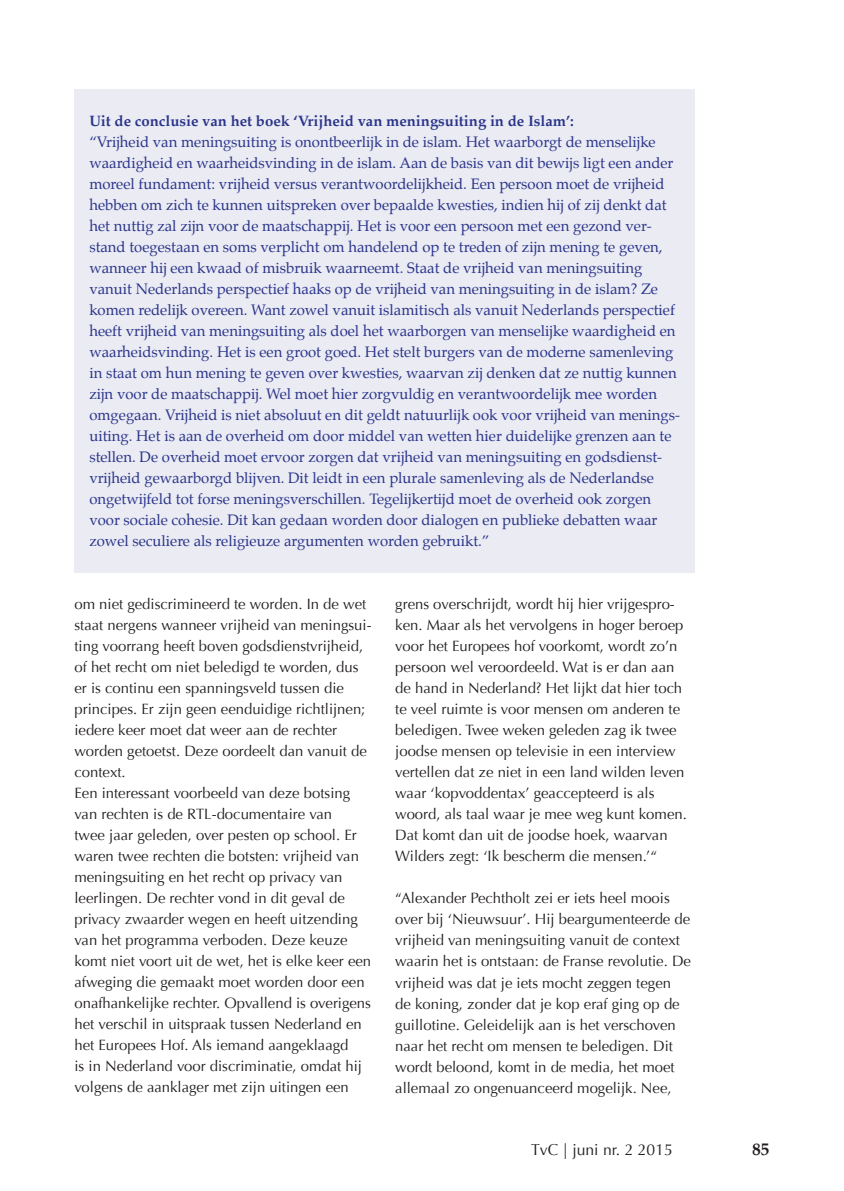
<style>
.page{position:relative;width:844px;height:1191px;background:#fff}
.page>*{position:absolute;margin:0;border:0;box-sizing:border-box;transform-origin:0 0}
.t1{font:700 17.5px "Palatino";color:#231f20}
.t2{font:15.75px "Optima";color:#231f20}
.t3{font:14.88px/21px "Optima";color:#231f20}
.t4{font:14.88px/21px "Palatino";color:#2b358a}
.t5{font:700 14.88px "Palatino";color:#2b358a}
</style>
<div class="page">
<div style="left:74px;top:89px;width:620px;height:484px;background:#eaebf3"></div>
<p class="t5" style="left:89px;top:108px;width:486px">Uit de conclusie van het boek ‘Vrijheid van meningsuiting in de Islam’:</p>
<p class="t4" style="left:89px;top:131px;width:592px">“Vrijheid van meningsuiting is onontbeerlijk in de islam. Het waarborgt de menselijke waardigheid en waarheidsvinding in de islam. Aan de basis van dit bewijs ligt een ander moreel fundament: vrijheid versus verantwoordelijkheid. Een persoon moet de vrijheid hebben om zich te kunnen uitspreken over bepaalde kwesties, indien hij of zij denkt dat het nuttig zal zijn voor de maatschappij. Het is voor een persoon met een gezond ver&shy;stand toegestaan en soms verplicht om handelend op te treden of zijn mening te geven, wanneer hij een kwaad of misbruik waarneemt. Staat de vrijheid van meningsuiting vanuit Nederlands perspectief haaks op de vrijheid van meningsuiting in de islam? Ze komen redelijk overeen. Want zowel vanuit islamitisch als vanuit Nederlands perspectief heeft vrijheid van meningsuiting als doel het waarborgen van menselijke waardigheid en waarheidsvinding. Het is een groot goed. Het stelt burgers van de moderne samenleving in staat om hun mening te geven over kwesties, waarvan zij denken dat ze nuttig kunnen zijn voor de maatschappij. Wel moet hier zorgvuldig en verantwoordelijk mee worden omgegaan. Vrijheid is niet absoluut en dit geldt natuurlijk ook voor vrijheid van menings&shy;uiting. Het is aan de overheid om door middel van wetten hier duidelijke grenzen aan te stellen. De overheid moet ervoor zorgen dat vrijheid van meningsuiting en godsdienst&shy;vrijheid gewaarborgd blijven. Dit leidt in een plurale samenleving als de Nederlandse ongetwijfeld tot forse meningsverschillen. Tegelijkertijd moet de overheid ook zorgen voor sociale cohesie. Dit kan gedaan worden door dialogen en publieke debatten waar zowel seculiere als religieuze argumenten worden gebruikt.”</p>
<p class="t3" style="left:74px;top:594px;width:298px">om niet gediscrimineerd te worden. In de wet staat nergens wanneer vrijheid van meningsui&shy;ting voorrang heeft boven godsdienstvrijheid, of het recht om niet beledigd te worden, dus er is continu een spanningsveld tussen die principes. Er zijn geen eenduidige richtlijnen; iedere keer moet dat weer aan de rechter worden getoetst. Deze oordeelt dan vanuit de context.<br>Een interessant voorbeeld van deze botsing van rechten is de RTL-documentaire van<br>twee jaar geleden, over pesten op school. Er waren twee rechten die botsten: vrijheid van meningsuiting en het recht op privacy van leerlingen. De rechter vond in dit geval de privacy zwaarder wegen en heeft uitzending van het programma verboden. Deze keuze komt niet voort uit de wet, het is elke keer een afweging die gemaakt moet worden door een onafhankelijke rechter. Opvallend is overigens het verschil in uitspraak tussen Nederland en het Europees Hof. Als iemand aangeklaagd<br>is in Nederland voor discriminatie, omdat hij volgens de aanklager met zijn uitingen een</p>
<p class="t3" style="left:395px;top:594px;width:293px">grens overschrijdt, wordt hij hier vrijgespro&shy;ken. Maar als het vervolgens in hoger beroep voor het Europees hof voorkomt, wordt zo’n persoon wel veroordeeld. Wat is er dan aan de hand in Nederland? Het lijkt dat hier toch te veel ruimte is voor mensen om anderen te beledigen. Twee weken geleden zag ik twee joodse mensen op televisie in een interview vertellen dat ze niet in een land wilden leven waar ‘kopvoddentax’ geaccepteerd is als woord, als taal waar je mee weg kunt komen.<br>Dat komt dan uit de joodse hoek, waarvan Wilders zegt: ‘Ik bescherm die mensen.’“</p>
<p class="t3" style="left:395px;top:888px;width:297px">“Alexander Pechtholt zei er iets heel moois over bij ‘Nieuwsuur’. Hij beargumenteerde de vrijheid van meningsuiting vanuit de context waarin het is ontstaan: de Franse revolutie. De vrijheid was dat je iets mocht zeggen tegen<br>de koning, zonder dat je kop eraf ging op de guillotine. Geleidelijk aan is het verschoven naar het recht om mensen te beledigen. Dit wordt beloond, komt in de media, het moet allemaal zo ongenuanceerd mogelijk. Nee,</p>
<p class="t2" style="left:531px;top:1140px;width:143px">TvC | juni nr. 2 2015</p>
<p class="t1" style="left:751px;top:1133px;width:19px">85</p>
</div>
